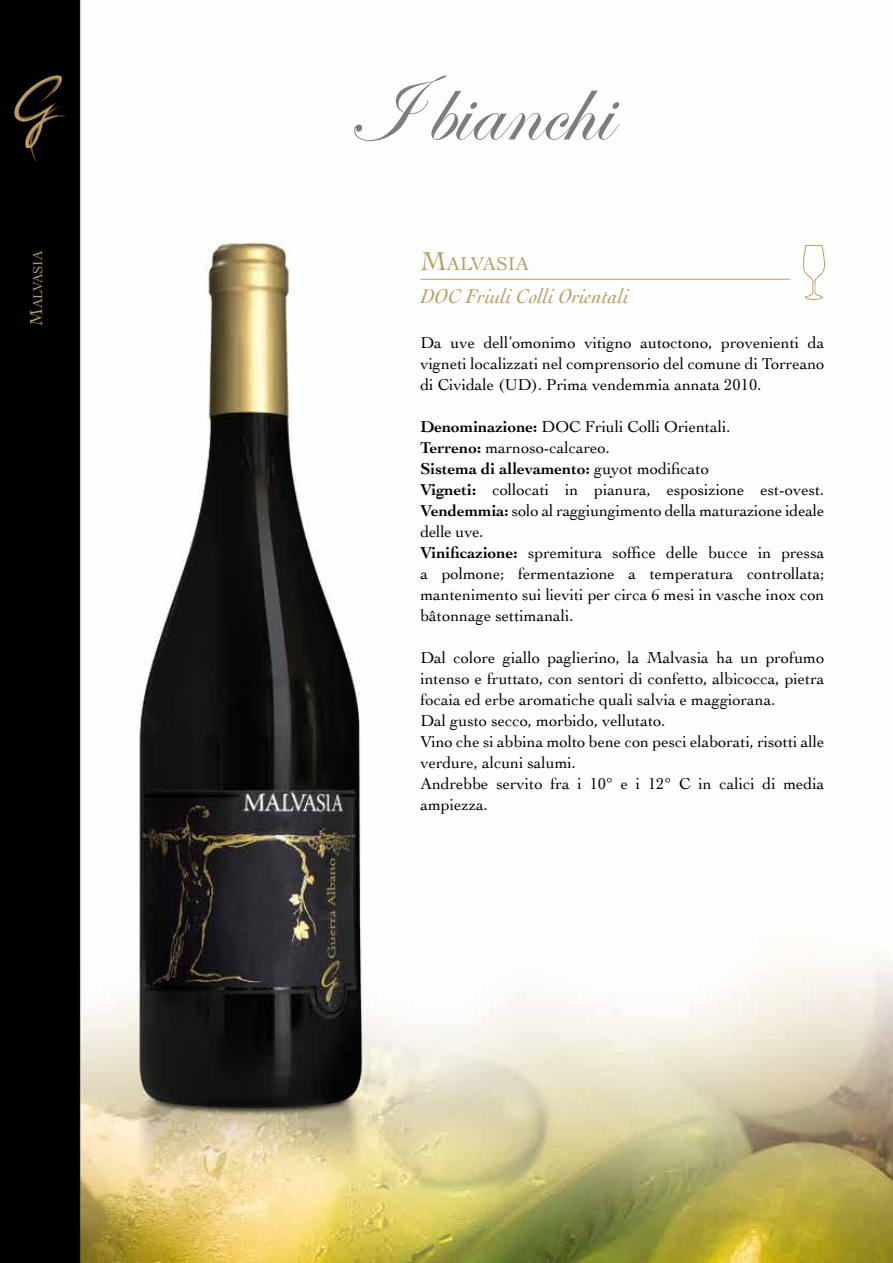
<style>
.page{position:relative;width:893px;height:1263px;background:#fff}
.page>*{position:absolute;margin:0;border:0;box-sizing:border-box;transform-origin:0 0}
.t1{font:97.5px "Edwardian Script ITC";color:#827c78}
.t2{font:italic 21px "Cochin";color:#bb9d63}
.t3{font:19.5px "Cochin";color:#bb9d63}
.t4{font:16.5px/21px "Cochin";color:#000}
.t5{font:13.5px "Cochin";letter-spacing:-.005em;color:#bb9d63}
.s1{font-size:18px}
.s2{font-size:27px}
.s3{font-weight:700}
</style>
<div class="page">
<img style="left:0;top:0;width:893px;height:1263px">
<hr style="left:420px;top:279px;width:370px;height:1px;background:#bb9d63">
<img style="left:803px;top:246px;width:21px;height:54px">
<div style="left:16px;top:75px;width:58px;height:91px;background:#000"></div>
<img style="left:15px;top:75px;width:48px;height:74px">
<h1 class="t1" style="left:347px;top:56px;width:265px">I bianchi</h1>
<p class="t5" style="left:29px;top:325px;width:76px;rotate:-90deg"><span class="s1">M</span>ALVASIA</p>
<p class="t3" style="left:420px;top:251px;width:110px"><span class="s2">M</span>ALVASIA</p>
<p class="t2" style="left:420px;top:282px;width:210px">DOC Friuli Colli Orientali</p>
<p class="t4" style="left:420px;top:331px;width:405px;text-align:justify">Da uve dell’omonimo vitigno autoctono, provenienti da vigneti localizzati nel comprensorio del comune di Torreano di Cividale (UD). Prima vendemmia annata 2010.</p>
<p class="t4" style="left:420px;top:415px;width:406px"><span class="s3">Denominazione:</span> DOC Friuli Colli Orientali.<br><span class="s3">Terreno:</span> marnoso-calcareo.<br><span class="s3">Sistema di allevamento:</span> guyot modificato<br><span class="s3">Vigneti:</span> collocati in pianura, esposizione est-ovest.<br><span class="s3">Vendemmia:</span> solo al raggiungimento della maturazione ideale delle uve.<br><span class="s3">Vinificazione:</span> spremitura soffice delle bucce in pressa a polmone; fermentazione a temperatura controllata; mantenimento sui lieviti per circa 6 mesi in vasche inox con bâtonnage settimanali.</p>
<p class="t4" style="left:420px;top:646px;width:405px">Dal colore giallo paglierino, la Malvasia ha un profumo intenso e fruttato, con sentori di confetto, albicocca, pietra focaia ed erbe aromatiche quali salvia e maggiorana.<br>Dal gusto secco, morbido, vellutato.<br>Vino che si abbina molto bene con pesci elaborati, risotti alle verdure, alcuni salumi.<br>Andrebbe servito fra i 10° e i 12° C in calici di media ampiezza.</p>
</div>
